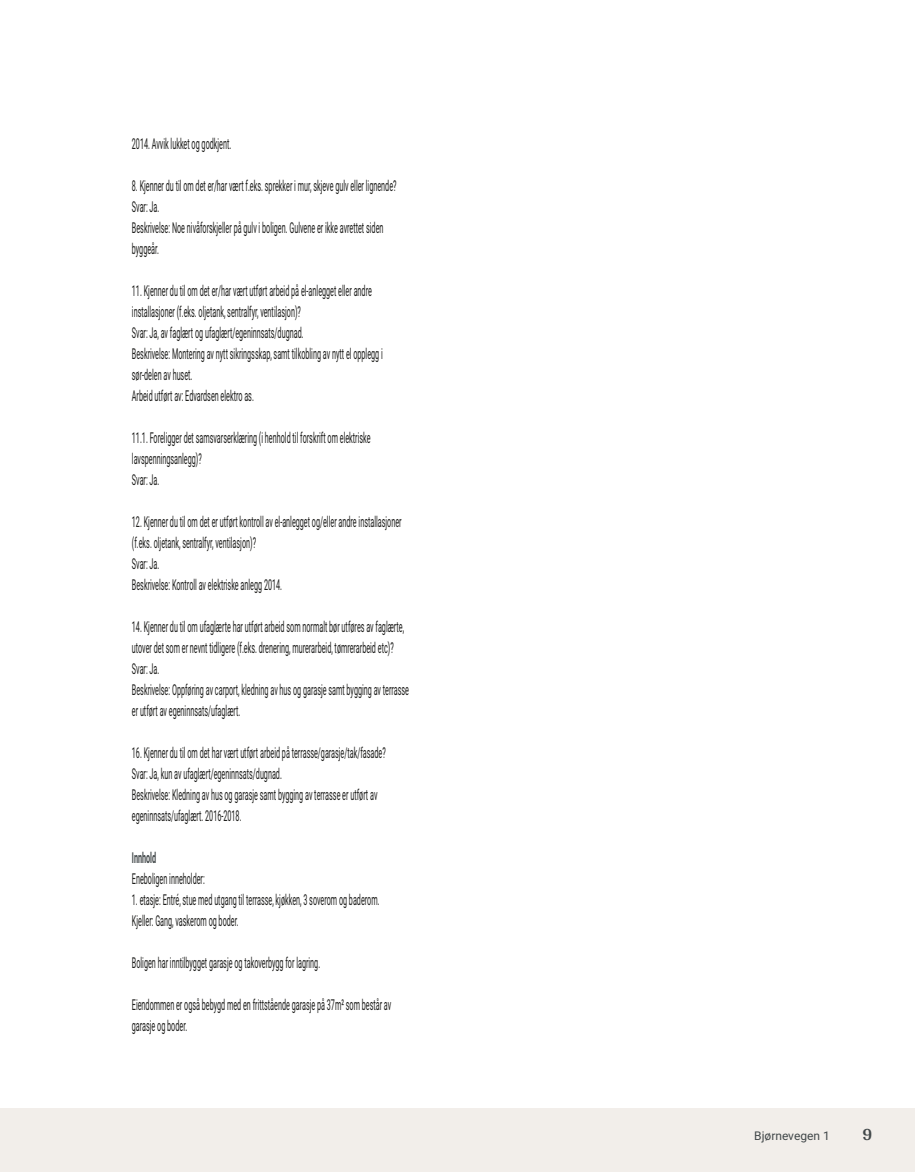
<style>
.page{position:relative;width:915px;height:1172px;background:#fff}
.page>*{position:absolute;margin:0;border:0;box-sizing:border-box;transform-origin:0 0}
.t1{font:700 18px "Arya";color:#414749}
.t2{font:15px/21px "Roboto Vitec";color:#1d1d1b;scale:.48 1}
.t3{font:700 15px "Roboto Vitec";color:#414749;scale:.48 1}
.t4{font:12px "Roboto Vitec";color:#414749}
</style>
<div class="page">
<div style="left:0;top:1108px;width:914px;height:64px;background:#f2eeea"></div>
<p class="t2" style="left:132px;top:132px;width:209px">2014. Avvik lukket og godkjent.</p>
<p class="t2" style="left:132px;top:174px;width:552px">8. Kjenner du til om det er/ har vært f.eks. sprekker i mur, skjeve gulv eller lignende?<br>Svar: Ja.<br>Beskrivelse: Noe nivåforskjeller på gulv i boligen. Gulvene er ikke avrettet siden byggeår.</p>
<p class="t2" style="left:132px;top:279px;width:524px">11. Kjenner du til om det er/ har vært utført arbeid på el‑anlegget eller andre installasjoner (f.eks. oljetank, sentralfyr, ventilasjon)?<br>Svar: Ja, av faglært og ufaglært/ egeninnsats/ dugnad.<br>Beskrivelse: Montering av nytt sikringsskap, samt tilkobling av nytt el opplegg i sør‑delen av huset.<br>Arbeid utført av: Edvardsen elektro as.</p>
<p class="t2" style="left:132px;top:426px;width:498px">11.1. Foreligger det samsvarserklæring (i henhold til forskrift om elektriske lavspenningsanlegg)?<br>Svar: Ja.</p>
<p class="t2" style="left:132px;top:510px;width:563px">12. Kjenner du til om det er utført kontroll av el‑anlegget og/ eller andre installasjoner (f.eks. oljetank, sentralfyr, ventilasjon)?<br>Svar: Ja.<br>Beskrivelse: Kontroll av elektriske anlegg 2014.</p>
<p class="t2" style="left:132px;top:615px;width:578px">14. Kjenner du til om ufaglærte har utført arbeid som normalt bør utføres av faglærte, utover det som er nevnt tidligere (f.eks. drenering, murerarbeid, tømrerarbeid etc)?<br>Svar: Ja.<br>Beskrivelse: Oppføring av carport, kledning av hus og garasje samt bygging av terrasse er utført av egeninnsats/ ufaglært.</p>
<p class="t2" style="left:132px;top:741px;width:530px">16. Kjenner du til om det har vært utført arbeid på terrasse/ garasje/ tak/ fasade?<br>Svar: Ja, kun av ufaglært/ egeninnsats/ dugnad.<br>Beskrivelse: Kledning av hus og garasje samt bygging av terrasse er utført av egeninnsats/ ufaglært. 2016‑2018.</p>
<p class="t3" style="left:132px;top:847px;width:52px">Innhold</p>
<p class="t2" style="left:132px;top:867px;width:153px">Eneboligen inneholder:</p>
<p class="t2" style="left:132px;top:888px;width:517px">1. etasje: Entré, stue med utgang til terrasse, kjøkken, 3 soverom og baderom.<br>Kjeller: Gang, vaskerom og boder.</p>
<p class="t2" style="left:132px;top:951px;width:394px">Boligen har inntilbygget garasje og takoverbygg for lagring.</p>
<p class="t2" style="left:132px;top:993px;width:542px">Eiendommen er også bebygd med en frittstående garasje på 37m² som består av garasje og boder.</p>
<p class="t4" style="left:754px;top:1127px;width:77px">Bjørnevegen 1</p>
<p class="t1" style="left:862px;top:1123px;width:11px">9</p>
</div>
